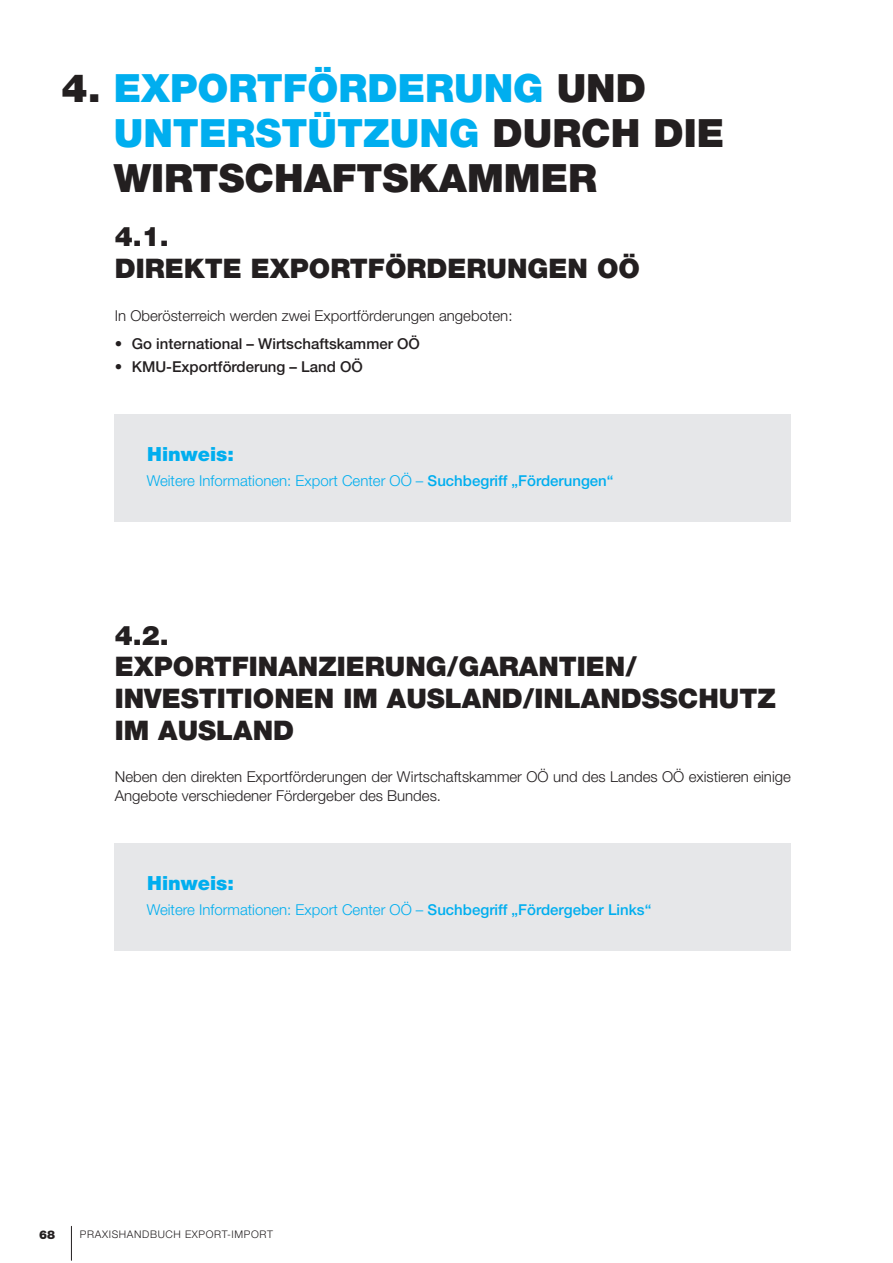
<style>
.page{position:relative;width:893px;height:1263px;background:#fff}
.page>*{position:absolute;margin:0;border:0;box-sizing:border-box;transform-origin:0 0}
.t1{font:900 39px/45px "Helvetica Neue LT Std";color:#231f20}
.t2{font:900 27px/31.5px "Helvetica Neue LT Std";color:#231f20}
.t3{font:900 19.5px "Helvetica Neue LT Std";color:#00aeef}
.t4{font:300 15px/18.8px "Helvetica Neue LT Std";color:#231f20}
.t5{font:300 15px "Helvetica Neue LT Std";color:#00aeef}
.t6{font:500 15px "Helvetica Neue LT Std";color:#231f20}
.t7{font:900 12px "Helvetica Neue LT Std";color:#231f20}
.t8{font:300 10.5px "Helvetica Neue LT Std";letter-spacing:.06em;color:#231f20}
.s1{color:#00aeef}
.s2{font-weight:500}
</style>
<div class="page">
<hr style="left:71px;top:1226px;width:1px;height:34px;background:#231f20">
<div style="left:115px;top:414px;width:676px;height:107px;background:#e6e7e9"></div>
<div style="left:115px;top:843px;width:676px;height:108px;background:#e6e7e9"></div>
<h1 class="t1" style="left:114px;top:65px;width:612px;text-indent:-52px">4. <span class="s1">EXPORTFÖRDERUNG</span> UND<br><span class="s1">UNTERSTÜTZUNG</span> DURCH DIE<br>WIRTSCHAFTSKAMMER</h1>
<h2 class="t2" style="left:115px;top:221px;width:527px">4.1.<br>DIREKTE EXPORTFÖRDERUNGEN OÖ</h2>
<p class="t4" style="left:115px;top:306px;width:399px">In Oberösterreich werden zwei Exportförderungen angeboten:</p>
<p class="t6" style="left:115px;top:334px;width:307px">• Go international – Wirtschaftskammer OÖ</p>
<p class="t6" style="left:115px;top:357px;width:250px">• KMU-Exportförderung – Land OÖ</p>
<h3 class="t3" style="left:147px;top:442px;width:88px">Hinweis:</h3>
<p class="t5" style="left:147px;top:471px;width:468px">Weitere Informationen: Export Center OÖ – <span class="s2">Suchbegriff „Förderungen“</span></p>
<h2 class="t2" style="left:115px;top:619px;width:663px">4.2.<br>EXPORTFINANZIERUNG/GARANTIEN/<br>INVESTITIONEN IM AUSLAND/INLANDSSCHUTZ<br>IM AUSLAND</h2>
<p class="t4" style="left:115px;top:767px;width:678px">Neben den direkten Exportförderungen der Wirtschaftskammer OÖ und des Landes OÖ existieren einige<br>Angebote verschiedener Fördergeber des Bundes.</p>
<h3 class="t3" style="left:147px;top:871px;width:88px">Hinweis:</h3>
<p class="t5" style="left:147px;top:900px;width:506px">Weitere Informationen: Export Center OÖ – <span class="s2">Suchbegriff „Fördergeber Links“</span></p>
<p class="t7" style="left:39px;top:1227px;width:18px">68</p>
<p class="t8" style="left:80px;top:1227px;width:195px">PRAXISHANDBUCH EXPORT-IMPORT</p>
</div>
